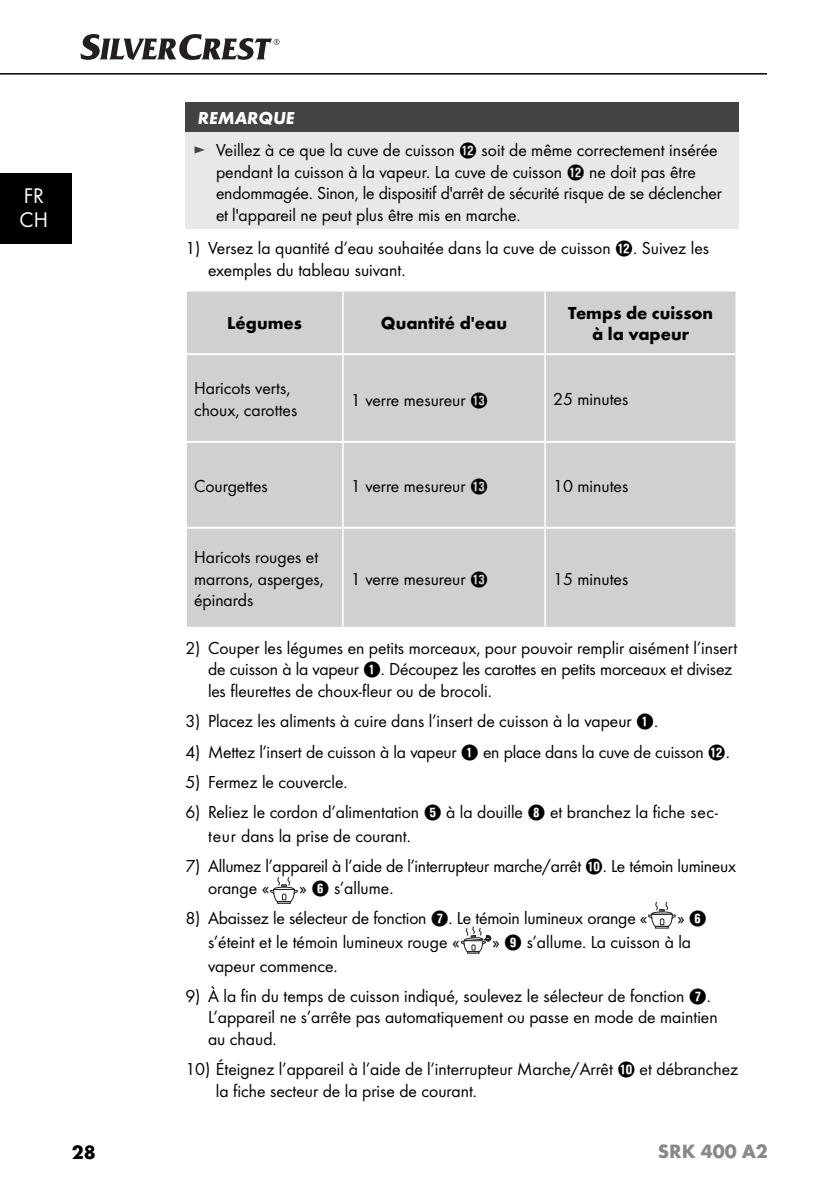
<style>
.page{position:relative;width:839px;height:1191px;background:#fff}
.page>*{position:absolute;margin:0;border:0;box-sizing:border-box;transform-origin:0 0}
.t1{font:22px/24px "Futura Boo";color:#fff}
.t2{font:700 20px "Futura";color:#898989}
.t3{font:700 20px "Futura";color:#000}
.t4{font:18px/21.6px "Futura Boo";color:#000}
.t5{font:700 18px/21.6px "Futura";color:#000;text-align:center}
.t6{font:italic 700 18px "Futura";color:#fff}
.s1{color:#434343}
.s2{font-family:"Hako PI Nummern"}
</style>
<div class="page">
<hr style="left:0;top:73px;width:767px;height:2px;background:#000">
<svg style="left:81px;top:34px;width:199px;height:26px"></svg>
<div style="left:0;top:173px;width:72px;height:71px;background:#000"></div>
<div style="left:185px;top:102px;width:554px;height:30px;background:#434343"></div>
<div style="left:185px;top:132px;width:554px;height:97px;background:#e8e8e8"></div>
<div style="left:187px;top:291px;width:548px;height:336px;background:#d0d0d0"></div>
<hr style="left:187px;top:353px;width:548px;height:2px;background:#fff">
<hr style="left:187px;top:441px;width:548px;height:2px;background:#fff">
<hr style="left:187px;top:527px;width:548px;height:2px;background:#fff">
<hr style="left:342px;top:291px;width:2px;height:62px;background:#fff">
<hr style="left:544px;top:291px;width:2px;height:62px;background:#fff">
<hr style="left:342px;top:355px;width:2px;height:86px;background:#fff">
<hr style="left:544px;top:355px;width:2px;height:86px;background:#fff">
<hr style="left:342px;top:443px;width:2px;height:84px;background:#fff">
<hr style="left:544px;top:443px;width:2px;height:84px;background:#fff">
<hr style="left:342px;top:529px;width:2px;height:98px;background:#fff">
<hr style="left:544px;top:529px;width:2px;height:98px;background:#fff">
<svg style="left:270px;top:877px;width:28px;height:27px"></svg>
<svg style="left:648px;top:901px;width:28px;height:28px"></svg>
<svg style="left:461px;top:926px;width:30px;height:28px"></svg>
<p class="t1" style="left:20px;top:186px;width:30px">FR<br>CH</p>
<p class="t6" style="left:198px;top:112px;width:98px">REMARQUE</p>
<p class="t4" style="left:216px;top:140px;width:507px;text-indent:-23px"><span class="s1">►</span> Veillez à ce que la cuve de cuisson <span class="s2">W</span> soit de même correctement insérée pendant la cuisson à la vapeur. La cuve de cuisson <span class="s2">W</span> ne doit pas être endommagée. Sinon, le dispositif d'arrêt de sécurité risque de se déclencher et l'appareil ne peut plus être mis en marche.</p>
<p class="t4" style="left:208px;top:239px;width:503px;text-indent:-23px">1) Versez la quantité d’eau souhaitée dans la cuve de cuisson <span class="s2">W</span>. Suivez les exemples du tableau suivant.</p>
<p class="t5" style="left:227px;top:314px;width:76px">Légumes</p>
<p class="t5" style="left:381px;top:314px;width:128px">Quantité d'eau</p>
<p class="t5" style="left:568px;top:303px;width:147px">Temps de cuisson à la vapeur</p>
<p class="t4" style="left:194px;top:379px;width:105px">Haricots verts, choux, carottes</p>
<p class="t4" style="left:351px;top:390px;width:139px">1 verre mesureur <span class="s2">E</span></p>
<p class="t4" style="left:553px;top:389px;width:77px">25 minutes</p>
<p class="t4" style="left:194px;top:476px;width:75px">Courgettes</p>
<p class="t4" style="left:351px;top:477px;width:139px">1 verre mesureur <span class="s2">E</span></p>
<p class="t4" style="left:553px;top:476px;width:77px">10 minutes</p>
<p class="t4" style="left:194px;top:547px;width:131px">Haricots rouges et marrons, asperges, épinards</p>
<p class="t4" style="left:351px;top:570px;width:139px">1 verre mesureur <span class="s2">E</span></p>
<p class="t4" style="left:553px;top:569px;width:77px">15 minutes</p>
<p class="t4" style="left:208px;top:638px;width:531px;text-indent:-23px">2) Couper les légumes en petits morceaux, pour pouvoir remplir aisément l’insert de cuisson à la vapeur <span class="s2">1</span>. Découpez les carottes en petits morceaux et divisez les fleurettes de choux-fleur ou de brocoli.</p>
<p class="t4" style="left:185px;top:712px;width:474px">3) Placez les aliments à cuire dans l’insert de cuisson à la vapeur <span class="s2">1</span>.</p>
<p class="t4" style="left:185px;top:742px;width:546px">4) Mettez l’insert de cuisson à la vapeur <span class="s2">1</span> en place dans la cuve de cuisson <span class="s2">W</span>.</p>
<p class="t4" style="left:185px;top:772px;width:164px">5) Fermez le couvercle.</p>
<p class="t4" style="left:208px;top:801px;width:512px;line-height:24px;text-indent:-23px">6) Reliez le cordon d’alimentation <span class="s2">5</span> à la douille <span class="s2">8</span> et branchez la fiche sec&shy;teur dans la prise de courant.</p>
<p class="t4" style="left:208px;top:856px;width:529px;text-indent:-23px">7) Allumez l’appareil à l’aide de l’interrupteur marche/arrêt <span class="s2">0</span>. Le témoin lumineux orange «</p>
<p class="t4" style="left:299px;top:878px;width:96px">» <span class="s2">6</span> s’allume.</p>
<p class="t4" style="left:185px;top:908px;width:464px">8) Abaissez le sélecteur de fonction <span class="s2">7</span>. Le témoin lumineux orange «</p>
<p class="t4" style="left:677px;top:908px;width:31px">» <span class="s2">6</span></p>
<p class="t4" style="left:208px;top:932px;width:253px">s’éteint et le témoin lumineux rouge «</p>
<p class="t4" style="left:492px;top:932px;width:201px">» <span class="s2">9</span> s’allume. La cuisson à la</p>
<p class="t4" style="left:208px;top:956px;width:131px">vapeur commence.</p>
<p class="t4" style="left:208px;top:986px;width:511px;text-indent:-23px">9) À la fin du temps de cuisson indiqué, soulevez le sélecteur de fonction <span class="s2">7</span>.<br>L’appareil ne s’arrête pas automatiquement ou passe en mode de maintien au chaud.</p>
<p class="t4" style="left:216px;top:1059px;width:524px;text-indent:-31px">10) Éteignez l’appareil à l’aide de l’interrupteur Marche/Arrêt <span class="s2">0</span> et débranchez la fiche secteur de la prise de courant.</p>
<p class="t3" style="left:72px;top:1144px;width:26px">28</p>
<p class="t2" style="left:658px;top:1143px;width:112px">SRK 400 A2</p>
</div>
